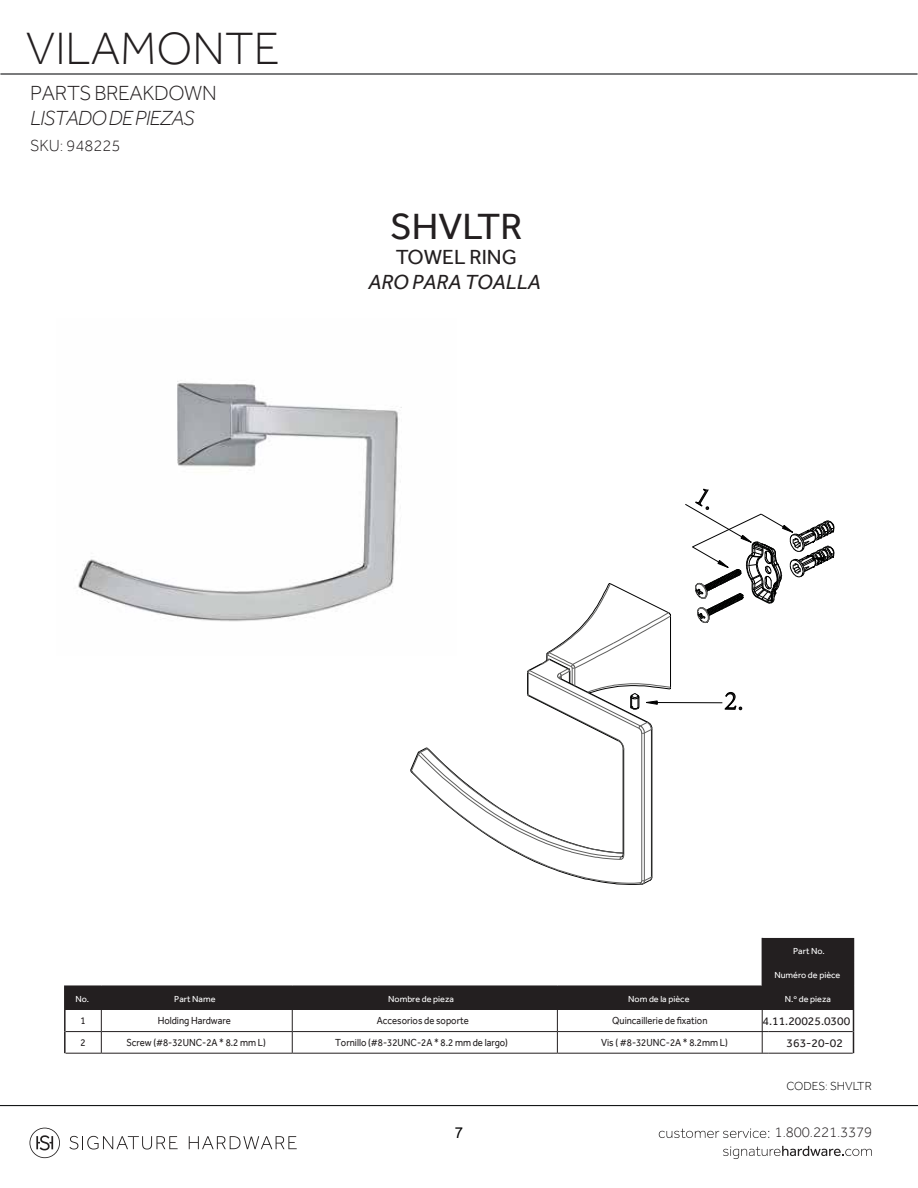
<style>
.page{position:relative;width:918px;height:1188px;background:#fff}
.page>*{position:absolute;margin:0;border:0;box-sizing:border-box;transform-origin:0 0}
.t1{font:300 46.5px "Effra";color:#231f20}
.t2{font:37.5px "Effra";color:#231f20}
.t3{font:italic 300 21px "Effra";letter-spacing:-.04em;color:#231f20}
.t4{font:300 21px "Effra";letter-spacing:-.02em;color:#231f20}
.t5{font:italic 21px "Effra";color:#231f20}
.t6{font:21px "Effra";color:#231f20}
.t7{font:300 16.5px "Effra";color:#231f20}
.t8{font:300 15px "Effra";letter-spacing:-.01em;color:#231f20}
.t9{font:15px "Arial";color:#010101}
.t10{font:12px "Effra";color:#231f20}
.t11{font:300 12px "Effra";color:#010101}
.t12{font:10.5px "Effra";color:#231f20;scale:.9 1}
.t13{font:9px "Effra";color:#fff}
</style>
<div class="page">
<svg style="left:30px;top:1128px;width:30px;height:30px"></svg>
<svg style="left:69px;top:1136px;width:109px;height:14px"></svg>
<svg style="left:189px;top:1136px;width:108px;height:13px"></svg>
<hr style="left:0;top:1105px;width:918px;height:1px;background:#151718">
<svg style="left:659px;top:1129px;width:110px;height:9px"></svg>
<svg style="left:723px;top:1146px;width:149px;height:13px"></svg>
<hr style="left:0;top:73px;width:918px;height:2px;background:#151718">
<div style="left:768px;top:986px;width:85px;height:24px;background:#231f20"></div>
<div style="left:557px;top:986px;width:211px;height:24px;background:#231f20"></div>
<div style="left:292px;top:986px;width:265px;height:24px;background:#231f20"></div>
<div style="left:101px;top:986px;width:191px;height:24px;background:#231f20"></div>
<div style="left:65px;top:986px;width:36px;height:24px;background:#231f20"></div>
<div style="left:762px;top:962px;width:91px;height:25px;background:#231f20"></div>
<div style="left:762px;top:938px;width:91px;height:25px;background:#231f20"></div>
<hr style="left:64px;top:1010px;width:2px;height:22px;background:#231f20">
<hr style="left:64px;top:1032px;width:2px;height:21px;background:#231f20">
<hr style="left:762px;top:1010px;width:1px;height:43px;background:#231f20">
<hr style="left:66px;top:1031px;width:35px;height:1px;background:#231f20">
<hr style="left:101px;top:1031px;width:191px;height:1px;background:#231f20">
<hr style="left:292px;top:1031px;width:265px;height:1px;background:#231f20">
<hr style="left:557px;top:1031px;width:211px;height:1px;background:#231f20">
<hr style="left:768px;top:1031px;width:85px;height:1px;background:#231f20">
<hr style="left:66px;top:1053px;width:35px;height:1px;background:#231f20">
<hr style="left:101px;top:1053px;width:191px;height:1px;background:#231f20">
<hr style="left:292px;top:1053px;width:265px;height:1px;background:#231f20">
<hr style="left:557px;top:1053px;width:211px;height:1px;background:#231f20">
<hr style="left:768px;top:1053px;width:85px;height:1px;background:#231f20">
<hr style="left:762px;top:938px;width:92px;height:1px;background:#231f20">
<hr style="left:64px;top:985px;width:37px;height:2px;background:#231f20">
<hr style="left:64px;top:987px;width:2px;height:23px;background:#231f20">
<hr style="left:101px;top:985px;width:191px;height:2px;background:#231f20">
<svg style="left:101px;top:1010px;width:1px;height:43px"></svg>
<hr style="left:292px;top:985px;width:265px;height:2px;background:#231f20">
<svg style="left:292px;top:1010px;width:1px;height:43px"></svg>
<hr style="left:557px;top:985px;width:211px;height:2px;background:#231f20">
<svg style="left:557px;top:1010px;width:1px;height:43px"></svg>
<svg style="left:853px;top:939px;width:1px;height:114px"></svg>
<hr style="left:646px;top:702px;width:76px;height:1px;background:#010101">
<svg style="left:410px;top:583px;width:261px;height:302px"></svg>
<img style="left:78px;top:381px;width:378px;height:274px">
<svg style="left:685px;top:488px;width:149px;height:135px"></svg>
<svg style="left:724px;top:691px;width:18px;height:19px"></svg>
<h1 class="t1" style="left:26px;top:20px;width:255px">VILAMONTE</h1>
<h3 class="t4" style="left:30px;top:80px;width:188px">PARTS BREAKDOWN</h3>
<h3 class="t3" style="left:30px;top:106px;width:166px">LISTADO DE PIEZAS</h3>
<h3 class="t7" style="left:30px;top:135px;width:92px">SKU: 948225</h3>
<h2 class="t2" style="left:390px;top:204px;width:134px">SHVLTR</h2>
<h3 class="t6" style="left:396px;top:244px;width:123px">TOWEL RING</h3>
<h3 class="t5" style="left:368px;top:270px;width:174px">ARO PARA TOALLA</h3>
<p class="t13" style="left:793px;top:946px;width:33px">Part No.</p>
<p class="t13" style="left:774px;top:969px;width:68px">Numéro de pièce</p>
<p class="t13" style="left:75px;top:993px;width:15px">No.</p>
<p class="t13" style="left:174px;top:993px;width:43px">Part Name</p>
<p class="t13" style="left:388px;top:993px;width:67px">Nombre de pieza</p>
<p class="t13" style="left:628px;top:993px;width:63px">Nom de la pièce</p>
<p class="t13" style="left:785px;top:993px;width:47px">N.º de pieza</p>
<p class="t12" style="left:80px;top:1014px;width:7px">1</p>
<p class="t12" style="left:158px;top:1014px;width:83px">Holding Hardware</p>
<p class="t12" style="left:377px;top:1014px;width:104px">Accesorios de soporte</p>
<p class="t12" style="left:612px;top:1014px;width:107px">Quincaillerie de fixation</p>
<p class="t10" style="left:763px;top:1014px;width:89px">4.11.20025.0300</p>
<p class="t12" style="left:80px;top:1036px;width:7px">2</p>
<p class="t12" style="left:126px;top:1036px;width:157px">Screw (#8-32UNC-2A * 8.2 mm L)</p>
<p class="t12" style="left:335px;top:1036px;width:194px">Tornillo (#8-32UNC-2A * 8.2 mm de largo)</p>
<p class="t12" style="left:601px;top:1036px;width:142px">Vis ( #8-32UNC-2A * 8.2mm L)</p>
<p class="t10" style="left:787px;top:1036px;width:58px">363-20-02</p>
<p class="t11" style="left:786px;top:1079px;width:87px">CODES: SHVLTR</p>
<h3 class="t9" style="left:455px;top:1123px;width:10px">7</h3>
<h3 class="t8" style="left:775px;top:1124px;width:99px">1.800.221.3379</h3>
</div>
